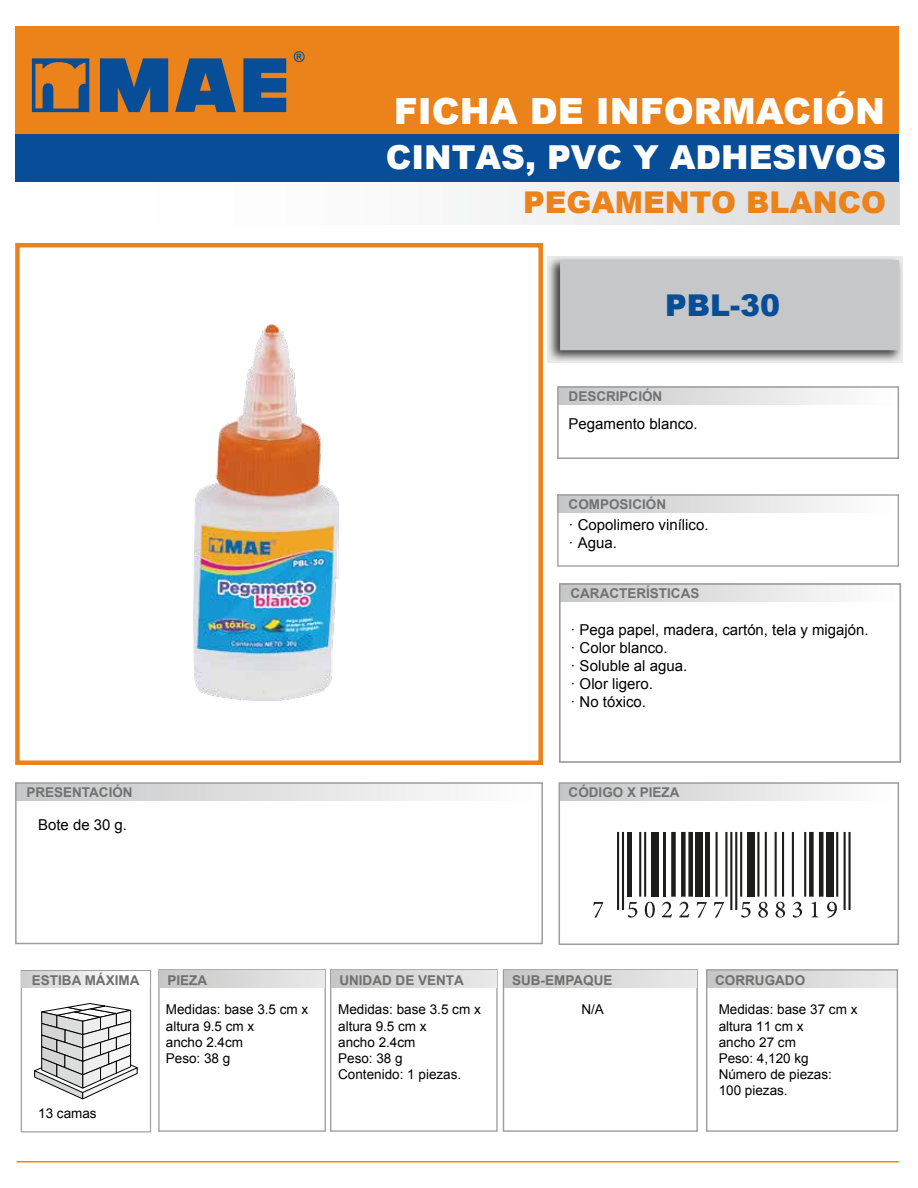
<style>
.page{position:relative;width:918px;height:1188px;background:#fff}
.page>*{position:absolute;margin:0;border:0;box-sizing:border-box;transform-origin:0 0}
.t1{font:900 36px "Arial";color:#fff}
.t2{font:900 33px "Arial";color:#fff}
.t3{font:900 30px "Arial";color:#eb821a}
.t4{font:900 30px "Arial";color:#074d97}
.t5{font:15px/18px "Arial";color:#000}
.t6{font:15px/18px "Arial";color:#010101}
.t7{font:13.5px/16.2px "Arial";color:#000}
.t8{font:700 13.5px "Arial";color:#707273}
.t9{font:700 13.5px "Arial";color:#706f6f}
</style>
<div class="page">
<div style="left:559px;top:784px;width:338px;height:16px;background:linear-gradient(to right,#c6c6c7,#fff)"></div>
<div style="left:15px;top:170px;width:884px;height:54px;background:linear-gradient(to right,#fff,#dddedf)"></div>
<div style="left:15px;top:117px;width:884px;height:64px;background:#074d97"></div>
<div style="left:15px;top:26px;width:884px;height:108px;background:#eb821a"></div>
<hr style="left:17px;top:1161px;width:882px;height:1px;background:#eb821a">
<div style="left:15px;top:243px;width:528px;height:522px;border:4px solid #eb821a"></div>
<svg style="left:548px;top:256px;width:355px;height:107px;background:#b4b4b4"></svg>
<div style="left:560px;top:260px;width:339px;height:90px;background:#c6c7c8"></div>
<div style="left:558px;top:387px;width:340px;height:17px;background:linear-gradient(to right,#c6c6c7,#fffeff)"></div>
<div style="left:558px;top:495px;width:340px;height:17px;background:linear-gradient(to right,#c6c6c7,#fff)"></div>
<div style="left:16px;top:784px;width:526px;height:16px;background:linear-gradient(to right,#c6c6c7,#fff)"></div>
<div style="left:557px;top:386px;width:342px;height:73px;border:2px solid #9b9d9e"></div>
<div style="left:557px;top:494px;width:342px;height:73px;border:1px solid #9b9d9e"></div>
<div style="left:15px;top:782px;width:528px;height:162px;border:2px solid #9b9d9e"></div>
<svg style="left:100px;top:58px;width:68px;height:54px;background:#295583"></svg>
<svg style="left:175px;top:58px;width:61px;height:54px"></svg>
<svg style="left:243px;top:58px;width:43px;height:54px;background:#245386"></svg>
<svg style="left:32px;top:58px;width:57px;height:54px"></svg>
<svg style="left:294px;top:51px;width:11px;height:11px"></svg>
<div style="left:559px;top:782px;width:340px;height:163px;border:2px solid #9b9d9e"></div>
<svg style="left:34px;top:1003px;width:104px;height:96px"></svg>
<div style="left:158px;top:969px;width:168px;height:163px;border:1px solid #9d9d9c"></div>
<div style="left:503px;top:969px;width:195px;height:163px;border:1px solid #9d9d9c"></div>
<div style="left:707px;top:970px;width:190px;height:17px;background:linear-gradient(to right,#c6c6c6,#ebebeb)"></div>
<div style="left:159px;top:970px;width:166px;height:17px;background:linear-gradient(to right,#c6c6c6,#eaeaea)"></div>
<div style="left:504px;top:970px;width:192px;height:17px;background:linear-gradient(to right,#c6c6c6,#eaeaea)"></div>
<div style="left:21px;top:970px;width:130px;height:162px;border:1px solid #9d9d9c"></div>
<div style="left:22px;top:971px;width:128px;height:17px;background:linear-gradient(to right,#d0d0cf,#fff)"></div>
<div style="left:706px;top:969px;width:192px;height:163px;border:1px solid #9d9d9c"></div>
<div style="left:330px;top:969px;width:168px;height:163px;border:1px solid #9d9d9c"></div>
<div style="left:331px;top:970px;width:165px;height:17px;background:linear-gradient(to right,#c7c6c6,#eaeaea)"></div>
<div style="left:560px;top:583px;width:340px;height:18px;background:linear-gradient(to right,#c6c6c7,#fff)"></div>
<div style="left:559px;top:583px;width:342px;height:180px;border:2px solid #9b9d9e"></div>
<img style="left:194px;top:324px;width:144px;height:376px">
<hr style="left:617px;top:832px;width:2px;height:78px;background:#1d1d1b">
<hr style="left:622px;top:832px;width:2px;height:78px;background:#1d1d1b">
<hr style="left:627px;top:832px;width:4px;height:65px;background:#1d1d1b">
<hr style="left:639px;top:832px;width:2px;height:65px;background:#1d1d1b">
<hr style="left:644px;top:832px;width:2px;height:65px;background:#1d1d1b">
<div style="left:652px;top:832px;width:7px;height:65px;background:#1d1d1b"></div>
<hr style="left:706px;top:832px;width:4px;height:65px;background:#1d1d1b">
<hr style="left:716px;top:832px;width:2px;height:65px;background:#1d1d1b">
<hr style="left:725px;top:832px;width:2px;height:65px;background:#1d1d1b">
<hr style="left:740px;top:832px;width:2px;height:65px;background:#1d1d1b">
<hr style="left:730px;top:832px;width:2px;height:78px;background:#1d1d1b">
<hr style="left:735px;top:832px;width:2px;height:78px;background:#1d1d1b">
<div style="left:748px;top:832px;width:7px;height:65px;background:#1d1d1b"></div>
<hr style="left:757px;top:832px;width:2px;height:65px;background:#1d1d1b">
<hr style="left:765px;top:832px;width:2px;height:65px;background:#1d1d1b">
<hr style="left:775px;top:832px;width:2px;height:65px;background:#1d1d1b">
<hr style="left:782px;top:832px;width:2px;height:65px;background:#1d1d1b">
<hr style="left:792px;top:832px;width:2px;height:65px;background:#1d1d1b">
<hr style="left:804px;top:832px;width:2px;height:65px;background:#1d1d1b">
<hr style="left:836px;top:832px;width:2px;height:65px;background:#1d1d1b">
<hr style="left:844px;top:832px;width:2px;height:78px;background:#1d1d1b">
<hr style="left:848px;top:832px;width:3px;height:78px;background:#1d1d1b">
<svg style="left:593px;top:902px;width:10px;height:16px"></svg>
<svg style="left:628px;top:902px;width:9px;height:16px"></svg>
<svg style="left:645px;top:902px;width:10px;height:16px"></svg>
<svg style="left:662px;top:832px;width:45px;height:86px"></svg>
<svg style="left:714px;top:902px;width:10px;height:16px"></svg>
<svg style="left:741px;top:902px;width:10px;height:16px"></svg>
<svg style="left:758px;top:902px;width:10px;height:16px"></svg>
<svg style="left:776px;top:902px;width:9px;height:16px"></svg>
<svg style="left:793px;top:902px;width:9px;height:16px"></svg>
<svg style="left:809px;top:832px;width:28px;height:86px"></svg>
<h1 class="t1" style="left:394px;top:85px;width:493px">FICHA DE INFORMACIÓN</h1>
<h2 class="t2" style="left:386px;top:133px;width:502px">CINTAS, PVC Y ADHESIVOS</h2>
<h3 class="t3" style="left:523px;top:180px;width:365px">PEGAMENTO BLANCO</h3>
<h3 class="t4" style="left:665px;top:283px;width:117px">PBL-30</h3>
<p class="t8" style="left:569px;top:387px;width:95px">DESCRIPCIÓN</p>
<p class="t6" style="left:569px;top:415px;width:131px">Pegamento blanco.</p>
<p class="t8" style="left:569px;top:495px;width:99px">COMPOSICIÓN</p>
<p class="t6" style="left:569px;top:516px;width:142px">· Copolimero vinílico. · Agua.</p>
<p class="t8" style="left:571px;top:584px;width:130px">CARACTERÍSTICAS</p>
<p class="t8" style="left:26px;top:783px;width:108px">PRESENTACIÓN</p>
<p class="t5" style="left:38px;top:816px;width:90px">Bote de 30 g.</p>
<p class="t5" style="left:571px;top:621px;width:300px">· Pega papel, madera, cartón, tela y migajón. · Color blanco.</p>
<p class="t6" style="left:571px;top:657px;width:118px">· Soluble al agua. · Olor ligero.</p>
<p class="t5" style="left:571px;top:693px;width:77px">· No tóxico.</p>
<p class="t8" style="left:569px;top:783px;width:113px">CÓDIGO X PIEZA</p>
<p class="t9" style="left:32px;top:971px;width:109px">ESTIBA MÁXIMA</p>
<p class="t9" style="left:168px;top:971px;width:41px">PIEZA</p>
<p class="t9" style="left:339px;top:971px;width:126px">UNIDAD DE VENTA</p>
<p class="t9" style="left:512px;top:971px;width:102px">SUB-EMPAQUE</p>
<p class="t9" style="left:715px;top:971px;width:91px">CORRUGADO</p>
<p class="t7" style="left:719px;top:1002px;width:140px">Medidas: base 37 cm x altura 11 cm x<br>ancho 27 cm<br>Peso: 4,120 kg<br>Número de piezas:<br>100 piezas.</p>
<p class="t7" style="left:166px;top:1002px;width:144px">Medidas: base 3.5 cm x</p>
<p class="t7" style="left:581px;top:1002px;width:24px">N/A</p>
<p class="t7" style="left:166px;top:1018px;width:90px">altura 9.5 cm x ancho 2.4cm<br>Peso: 38 g</p>
<p class="t7" style="left:338px;top:1002px;width:144px">Medidas: base 3.5 cm x altura 9.5 cm x<br>ancho 2.4cm<br>Peso: 38 g<br>Contenido: 1 piezas.</p>
<p class="t7" style="left:38px;top:1105px;width:60px">13 camas</p>
</div>
